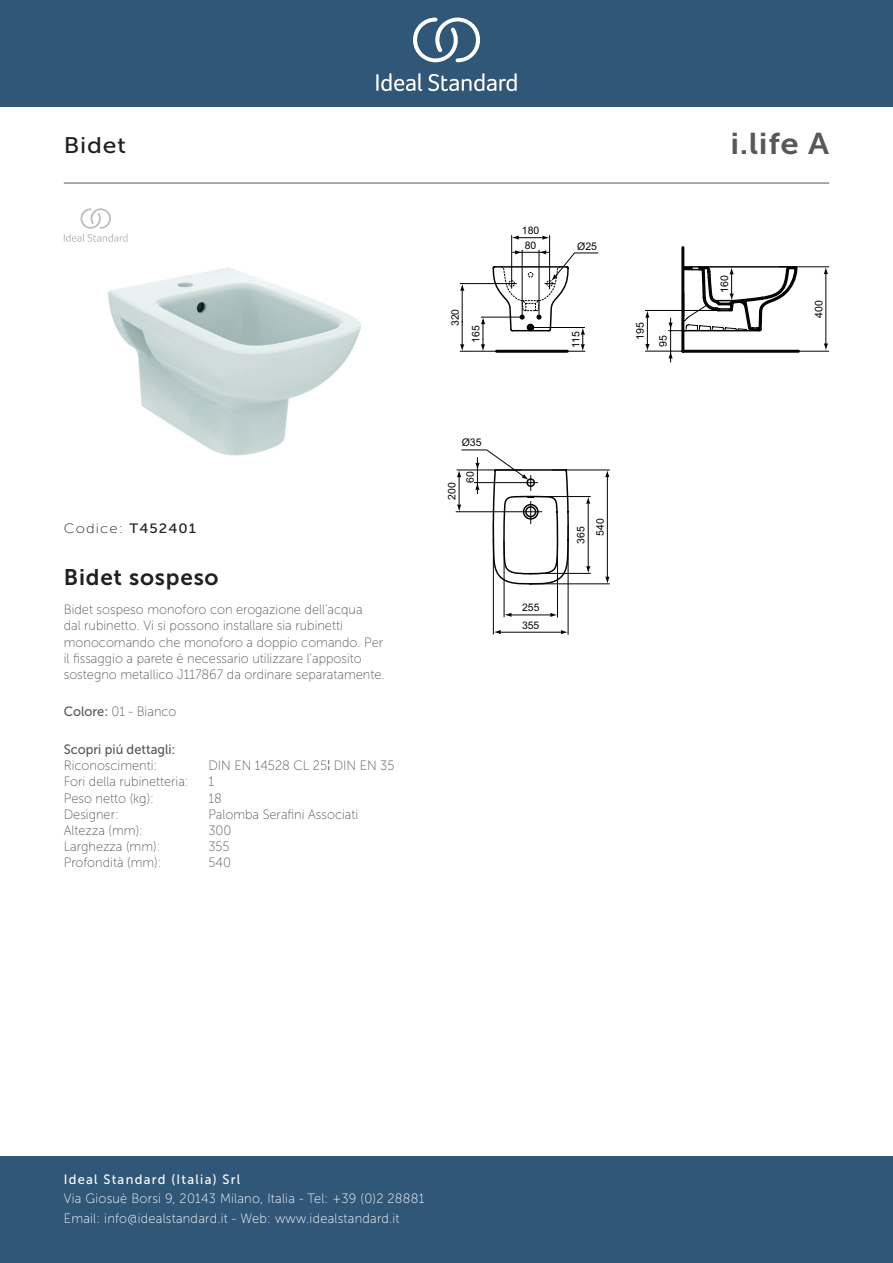
<style>
.page{position:relative;width:893px;height:1263px;background:#fff}
.page>*{position:absolute;margin:0;border:0;box-sizing:border-box;transform-origin:0 0}
._001_Produkttyp{font:30px "Museo Sans 700";color:#57585a;scale:1.1 1}
.Article_Name{font:22.5px "Museo Sans 700";letter-spacing:.035em;color:#231f20}
.t1{font:22.5px "Museo Sans 500";letter-spacing:.03em;color:#231f20;scale:1.1 1}
.Marketing_Descriptio{font:13.5px/16.2px "Museo Sans 100";color:#57585a;scale:.95 1}
.t2{font:13.5px/19.5px "Museo Sans 100";letter-spacing:.02em;color:#fff;scale:.95 1}
.Accreditations{font:13.5px "Museo Sans 100";color:#57585a;scale:.95 1}
.Designer{font:13.5px "Museo Sans 100";color:#57585a;scale:.95 1}
.t3{font:13.5px "Museo Sans 500";letter-spacing:.1em;color:#fff;scale:.95 1}
.Tap_Holes{font:13.5px "Museo Sans 100";color:#57585a;scale:.95 1}
.t4{font:13.5px "Museo Sans 500";color:#57585a;scale:.95 1}
.Depth__mm{font:13.5px "Museo Sans 100";color:#57585a;scale:.95 1}
.Width__mm{font:13.5px "Museo Sans 100";color:#57585a;scale:.95 1}
.Colour{font:13.5px "Museo Sans 100";color:#57585a;scale:.95 1}
.Net_Weight__kg{font:13.5px "Museo Sans 100";color:#57585a;scale:.95 1}
.Height__mm{font:13.5px "Museo Sans 100";color:#57585a;scale:.95 1}
.t5{font:13.5px "Museo Sans 100";letter-spacing:.075em;color:#231f20;scale:1.1 1}
.t6{font:10.5px/23.1px "Arial";color:#040503}
.t7{font:10.35px/17.2px "Arial";color:#040503}
.s1{font-family:"Museo Sans 500"}
</style>
<div class="page">
<div style="left:0;top:1157px;width:893px;height:106px;background:#305678"></div>
<div style="left:0;top:0;width:893px;height:107px;background:#305678"></div>
<svg style="left:428px;top:73px;width:89px;height:18px"></svg>
<svg style="left:376px;top:73px;width:46px;height:18px"></svg>
<svg style="left:413px;top:18px;width:67px;height:44px"></svg>
<hr style="left:64px;top:183px;width:765px;height:1px;background:#57585a">
<img style="left:108px;top:268px;width:253px;height:188px">
<hr style="left:681px;top:248px;width:3px;height:103px;background:#040503">
<hr style="left:683px;top:350px;width:115px;height:3px;background:#040503">
<hr style="left:504px;top:541px;width:1px;height:76px;background:#040503">
<hr style="left:557px;top:541px;width:1px;height:76px;background:#040503">
<hr style="left:510px;top:614px;width:42px;height:1px;background:#040503">
<svg style="left:550px;top:613px;width:7px;height:4px"></svg>
<svg style="left:504px;top:613px;width:7px;height:4px"></svg>
<hr style="left:493px;top:522px;width:1px;height:112px;background:#040503">
<hr style="left:568px;top:525px;width:1px;height:109px;background:#040503">
<hr style="left:500px;top:632px;width:62px;height:1px;background:#040503">
<svg style="left:561px;top:630px;width:7px;height:4px"></svg>
<svg style="left:494px;top:630px;width:7px;height:4px"></svg>
<hr style="left:530px;top:583px;width:79px;height:1px;background:#040503">
<hr style="left:552px;top:470px;width:57px;height:1px;background:#040503">
<hr style="left:607px;top:476px;width:1px;height:105px;background:#040503">
<svg style="left:605px;top:577px;width:4px;height:7px"></svg>
<svg style="left:605px;top:470px;width:4px;height:7px"></svg>
<hr style="left:456px;top:511px;width:86px;height:1px;background:#040503">
<hr style="left:645px;top:310px;width:73px;height:1px;background:#040503">
<hr style="left:647px;top:316px;width:1px;height:30px;background:#040503">
<svg style="left:645px;top:344px;width:5px;height:7px"></svg>
<svg style="left:645px;top:310px;width:4px;height:8px"></svg>
<hr style="left:645px;top:351px;width:43px;height:1px;background:#040503">
<hr style="left:670px;top:318px;width:1px;height:44px;background:#040503">
<svg style="left:668px;top:351px;width:5px;height:7px"></svg>
<hr style="left:779px;top:266px;width:50px;height:1px;background:#040503">
<hr style="left:825px;top:271px;width:1px;height:75px;background:#040503">
<svg style="left:824px;top:343px;width:4px;height:8px"></svg>
<svg style="left:824px;top:267px;width:4px;height:7px"></svg>
<hr style="left:793px;top:351px;width:36px;height:1px;background:#040503">
<svg style="left:668px;top:265px;width:130px;height:67px"></svg>
<svg style="left:457px;top:235px;width:142px;height:352px"></svg>
<svg style="left:64px;top:208px;width:64px;height:34px"></svg>
<p class="t1" style="left:64px;top:133px;width:58px">Bidet</p>
<p class="_001_Produkttyp" style="left:730px;top:127px;width:91px">i.life A</p>
<p class="t5" style="left:64px;top:521px;width:122px">Codice: <span class="s1">T452401</span></p>
<p class="Article_Name" style="left:64px;top:565px;width:156px">Bidet sospeso</p>
<p class="Marketing_Descriptio" style="left:64px;top:602px;width:339px">Bidet sospeso monoforo con erogazione dell’acqua<br>dal rubinetto. Vi si possono installare sia rubinetti monocomando che monoforo a doppio comando. Per il fissaggio a parete è necessario utilizzare l’apposito sostegno metallico J117867 da ordinare separatamente.</p>
<p class="Colour" style="left:64px;top:705px;width:120px"><span class="s1">Colore:</span> 01 - Bianco</p>
<p class="t4" style="left:64px;top:742px;width:119px">Scopri piú dettagli:</p>
<p class="Accreditations" style="left:64px;top:758px;width:100px">Riconoscimenti:</p>
<p class="Accreditations" style="left:208px;top:758px;width:197px">DIN EN 14528 CL 25¦DIN EN 35</p>
<p class="Tap_Holes" style="left:64px;top:774px;width:133px">Fori della rubinetteria:</p>
<p class="Tap_Holes" style="left:208px;top:774px;width:7px">1</p>
<p class="Net_Weight__kg" style="left:64px;top:791px;width:96px">Peso netto (kg):</p>
<p class="Net_Weight__kg" style="left:208px;top:791px;width:16px">18</p>
<p class="Designer" style="left:64px;top:807px;width:59px">Designer:</p>
<p class="Designer" style="left:208px;top:807px;width:159px">Palomba Serafini Associati</p>
<p class="Height__mm" style="left:64px;top:823px;width:85px">Altezza (mm):</p>
<p class="Height__mm" style="left:208px;top:823px;width:26px">300</p>
<p class="Width__mm" style="left:64px;top:839px;width:103px">Larghezza (mm):</p>
<p class="Width__mm" style="left:208px;top:839px;width:24px">355</p>
<p class="Depth__mm" style="left:64px;top:855px;width:104px">Profondità (mm):</p>
<p class="Depth__mm" style="left:208px;top:855px;width:25px">540</p>
<p class="t7" style="left:447px;top:326px;width:19px;rotate:-90deg">320</p>
<p class="t7" style="left:467px;top:343px;width:19px;rotate:-90deg">165</p>
<p class="t6" style="left:462px;top:430px;width:21px">Ø35</p>
<p class="t7" style="left:443px;top:482px;width:13px;line-height:18.3px;text-indent:-17px;rotate:-90deg">200<br>60</p>
<p class="t7" style="left:522px;top:223px;width:19px;line-height:14.5px">180<br>80</p>
<p class="t6" style="left:577px;top:235px;width:21px">Ø25</p>
<p class="t7" style="left:567px;top:348px;width:18px;rotate:-90deg">115</p>
<p class="t6" style="left:629px;top:347px;width:26px;text-indent:7px;rotate:-90deg">195<br>95</p>
<p class="t7" style="left:522px;top:599px;width:19px">255<br>355</p>
<p class="t7" style="left:571px;top:536px;width:19px;line-height:19.2px;text-indent:-8px;rotate:-90deg">365<br>540</p>
<p class="t6" style="left:713px;top:293px;width:19px;rotate:-90deg">160</p>
<p class="t6" style="left:807px;top:318px;width:19px;rotate:-90deg">400</p>
<p class="t3" style="left:64px;top:1172px;width:187px">Ideal Standard (Italia) Srl</p>
<p class="t2" style="left:64px;top:1189px;width:381px">Via Giosuè Borsi 9, 20143 Milano, Italia - Tel: +39 (0)2 28881<br>Email: info@idealstandard.it - Web: www.idealstandard.it</p>
</div>
